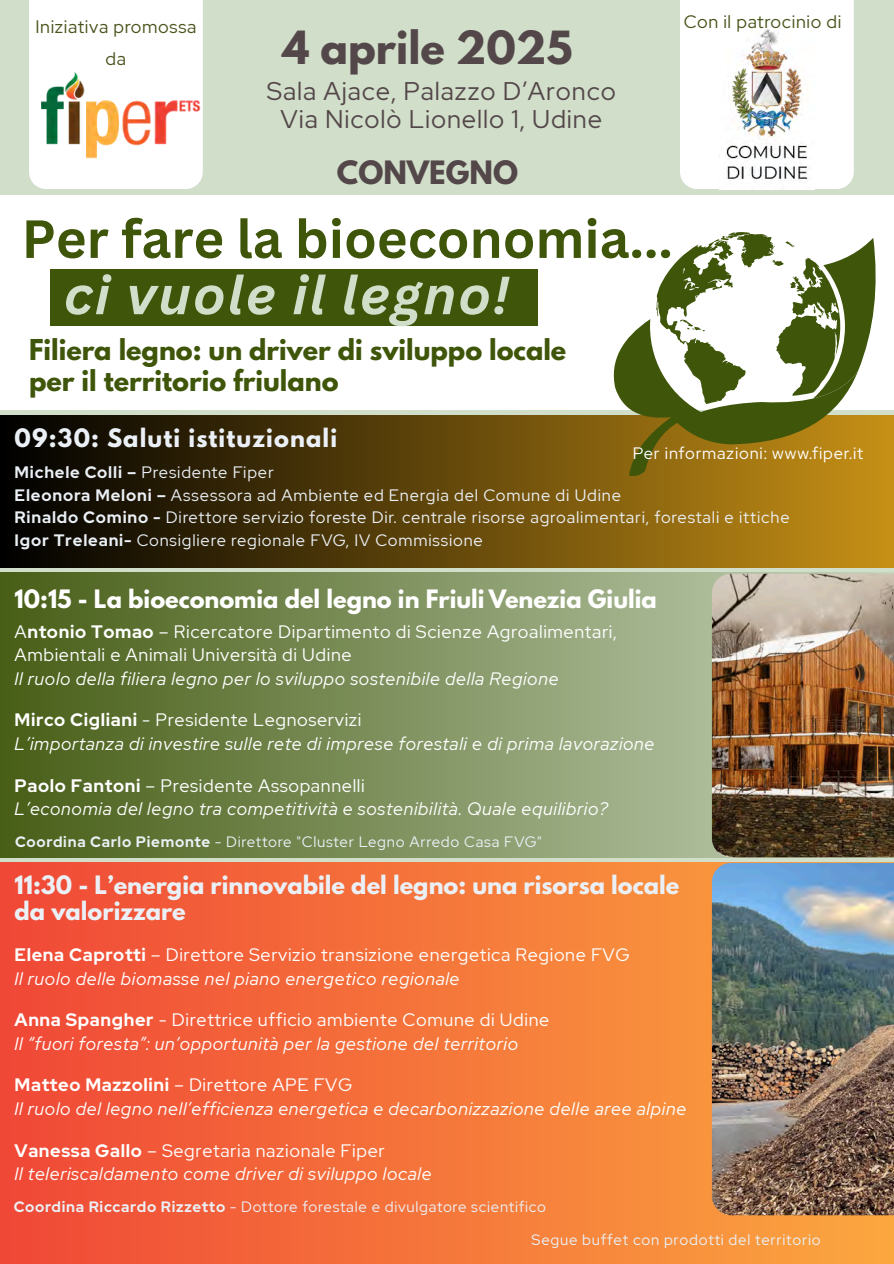
<style>
.page{position:relative;width:894px;height:1264px;background:#fff}
.page>*{position:absolute;margin:0;border:0;box-sizing:border-box;transform-origin:0 0}
.t1{font:700 52.5px "Canva Sans";color:#3e550a}
.t2{font:italic 700 52.5px "Canva Sans";letter-spacing:.035em;color:#d1dec9}
.t3{font:700 40.5px "League Spartan";color:#53474a}
.t4{font:700 28.5px "League Spartan";color:#53474a}
.t5{font:700 25.5px/30.3px "League Spartan";color:#3e550a}
.t6{font:25.5px/28.2px "Red Hat Display";letter-spacing:.035em;color:#53474a;text-align:center}
.t7{font:700 22.5px/25.8px "League Spartan";color:#ebf0f6}
.t8{font:700 22.5px "League Spartan";color:#fff}
.t9{font:700 22.5px "League Spartan";letter-spacing:.05em;color:#ebf0f6}
.t10{font:italic 18px "Red Hat Display";letter-spacing:.035em;color:#fff}
.t11{font:18px "Red Hat Display";letter-spacing:.035em;color:#fff}
.t12{font:18px/31.5px "Red Hat Display";letter-spacing:.035em;color:#49541c;text-align:center}
.t13{font:16.5px "Red Hat Display";letter-spacing:.05em;color:#ebf0f6}
.t14{font:16.5px "Red Hat Display";letter-spacing:.05em;color:#fff}
.t15{font:15px "Red Hat Display";letter-spacing:.05em;color:#ebf0f6}
.s1{font-weight:700}
</style>
<div class="page">
<div style="left:0;top:0;width:893px;height:1263px;background:#d1dec9"></div>
<svg style="left:0;top:572px;width:893px;height:285px;background:#7a8c57"></svg>
<img style="left:711px;top:573px;width:182px;height:284px">
<div style="left:0;top:863px;width:893px;height:400px;background:linear-gradient(to right,#f04837,#faa73f)"></div>
<img style="left:711px;top:863px;width:182px;height:352px">
<div style="left:0;top:196px;width:893px;height:214px;background:#fff"></div>
<div style="left:50px;top:269px;width:487px;height:56px;background:#3e550a"></div>
<div style="left:680px;top:0;width:173px;height:189px;background:#fff"></div>
<div style="left:29px;top:0;width:174px;height:189px;background:#fff"></div>
<img style="left:36px;top:70px;width:167px;height:90px">
<div style="left:0;top:415px;width:893px;height:152px;background:linear-gradient(to right,#000,#c69016)"></div>
<svg style="left:609px;top:232px;width:269px;height:245px"></svg>
<img style="left:719px;top:22px;width:95px;height:167px">
<p class="t12" style="left:35px;top:11px;width:162px">Iniziativa promossa da</p>
<h6 class="t3" style="left:282px;top:28px;width:291px">4 aprile 2025</h6>
<h2 class="t6" style="left:267px;top:77px;width:350px">Sala Ajace, Palazzo D’Aronco<br>Via Nicolò Lionello 1, Udine</h2>
<p class="t4" style="left:337px;top:158px;width:183px">CONVEGNO</p>
<p class="t1" style="left:22px;top:202px;width:652px">Per fare la bioeconomia...</p>
<p class="t2" style="left:64px;top:258px;width:447px">ci vuole il legno!</p>
<p class="t5" style="left:29px;top:338px;width:538px">Filiera legno: un driver di sviluppo locale per il territorio friulano</p>
<p class="t12" style="left:683px;top:6px;width:159px">Con il patrocinio di</p>
<p class="t9" style="left:15px;top:427px;width:324px">09:30: Saluti istituzionali</p>
<p class="t14" style="left:632px;top:442px;width:232px">Per informazioni: www.fiper.it</p>
<p class="t13" style="left:15px;top:461px;width:261px"><span class="s1">Michele Colli –</span> Presidente Fiper</p>
<h6 class="t13" style="left:15px;top:484px;width:607px"><span class="s1">Eleonora Meloni –</span> Assessora ad Ambiente ed Energia del Comune di Udine</h6>
<p class="t13" style="left:15px;top:506px;width:776px"><span class="s1">Rinaldo Comino -</span> Direttore servizio foreste Dir. centrale risorse agroalimentari, forestali e ittiche</p>
<p class="t13" style="left:15px;top:529px;width:469px"><span class="s1">Igor Treleani-</span> Consigliere regionale FVG, IV Commissione</p>
<p class="t8" style="left:15px;top:587px;width:643px">10:15 - La bioeconomia del legno in Friuli Venezia Giulia</p>
<h5 class="t11" style="left:15px;top:619px;width:603px">A<span class="s1">ntonio Tomao</span> – Ricercatore Dipartimento di Scienze Agroalimentari,</h5>
<h3 class="t11" style="left:15px;top:643px;width:338px">Ambientali e Animali Università di Udine</h3>
<h1 class="t10" style="left:15px;top:666px;width:545px">Il ruolo della filiera legno per lo sviluppo sostenibile della Regione</h1>
<h1 class="t11" style="left:15px;top:708px;width:348px"><span class="s1">Mirco Cigliani</span> - Presidente Legnoservizi</h1>
<h4 class="t10" style="left:15px;top:731px;width:641px">L’importanza di investire sulle rete di imprese forestali e di prima lavorazione</h4>
<p class="t11" style="left:15px;top:773px;width:351px"><span class="s1">Paolo Fantoni</span> – Presidente Assopannelli</p>
<p class="t10" style="left:15px;top:797px;width:595px">L’economia del legno tra competitività e sostenibilità. Quale equilibrio?</p>
<p class="t15" style="left:15px;top:831px;width:528px"><span class="s1">Coordina Carlo Piemonte</span> - Direttore "Cluster Legno Arredo Casa FVG"</p>
<p class="t7" style="left:15px;top:874px;width:666px">11:30 - L’energia rinnovabile del legno: una risorsa locale da valorizzare</p>
<p class="t11" style="left:15px;top:942px;width:616px"><span class="s1">Elena Caprotti</span> – Direttore Servizio transizione energetica Regione FVG</p>
<p class="t10" style="left:15px;top:966px;width:446px">Il ruolo delle biomasse nel piano energetico regionale</p>
<p class="t11" style="left:15px;top:1007px;width:536px"><span class="s1">Anna Spangher</span> - Direttrice ufficio ambiente Comune di Udine</p>
<p class="t10" style="left:15px;top:1031px;width:505px">Il “fuori foresta”: un’opportunità per la gestione del territorio</p>
<p class="t11" style="left:15px;top:1073px;width:339px"><span class="s1">Matteo Mazzolini</span> – Direttore APE FVG</p>
<h6 class="t10" style="left:15px;top:1096px;width:673px">Il ruolo del legno nell’efficienza energetica e decarbonizzazione delle aree alpine</h6>
<p class="t11" style="left:15px;top:1138px;width:371px"><span class="s1">Vanessa Gallo</span> – Segretaria nazionale Fiper</p>
<p class="t10" style="left:15px;top:1161px;width:418px">Il teleriscaldamento come driver di sviluppo locale</p>
<p class="t15" style="left:14px;top:1197px;width:533px"><span class="s1">Coordina Riccardo Rizzetto</span> - Dottore forestale e divulgatore scientifico</p>
<p class="t15" style="left:531px;top:1229px;width:290px">Segue buffet con prodotti del territorio</p>
</div>
